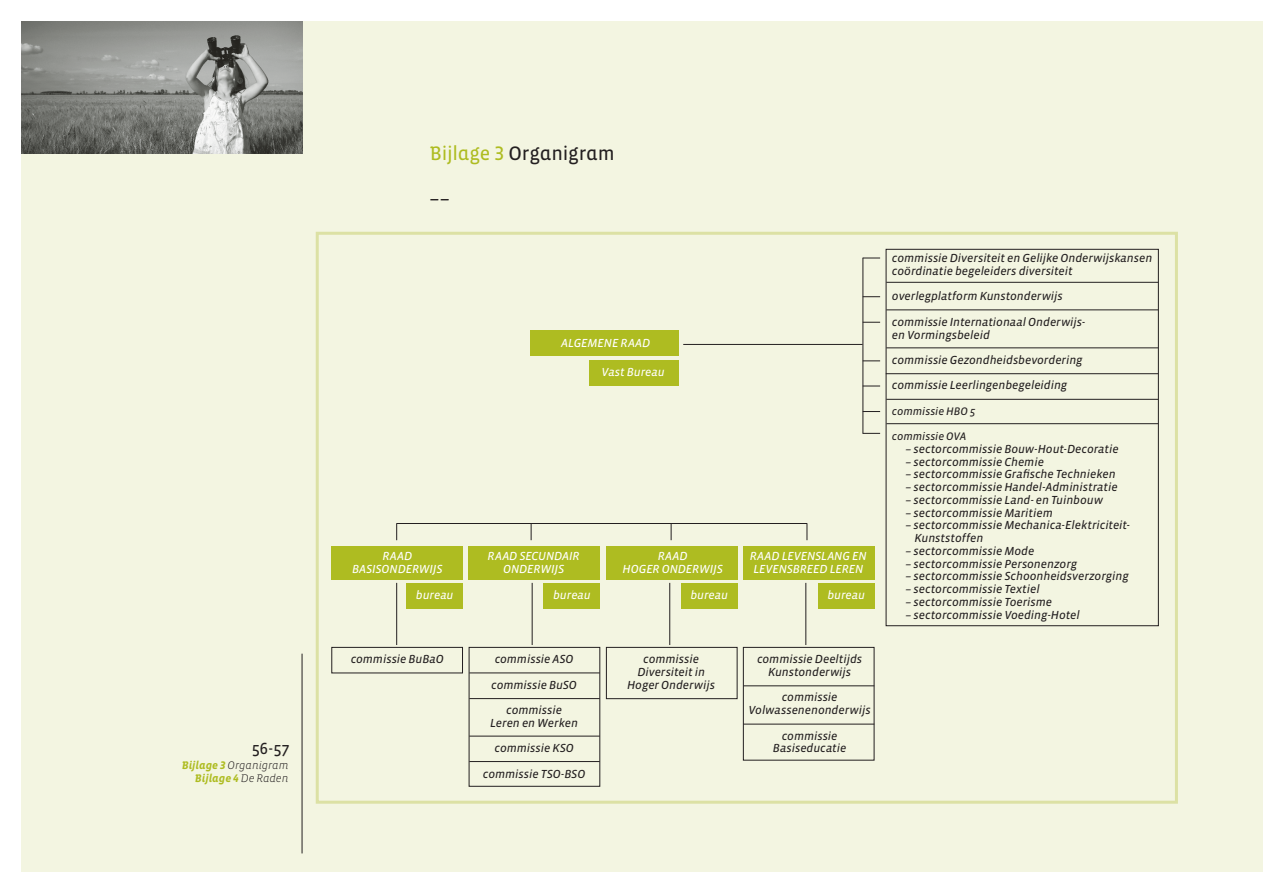
<style>
.page{position:relative;width:1263px;height:893px;background:#fff}
.page>*{position:absolute;margin:0;border:0;box-sizing:border-box;transform-origin:0 0}
.bijlages___grote_tit{font:19.95px "Vista Sans Alt Reg";letter-spacing:-.005em;color:#231f20}
.t1{font:16.5px "Vista Sans Reg";color:#231f20}
.voetnoten{font:italic 12px/12.8px "Vista Sans Reg";letter-spacing:-.005em;color:#231f20}
.voetnoten-2{font:italic 12px/12.8px "Vista Sans Reg";letter-spacing:-.005em;color:#fff}
.body{font:11.25px "Vista Sans Alt Light Ita";color:#231f20}
.body-2{font:11.25px "Vista Sans Alt Bold Ita";color:#aebc21}
.voetnoten-3{font:italic 11.1px "Vista Sans Reg";letter-spacing:-.005em;color:#231f20}
.s1{font-family:"Vista Sans Alt Bold Ita";color:#aebc21}
.s2{font-family:"Vista Sans Alt Light Ita";color:#231f20}
.s3{color:#aebc21}
</style>
<div class="page">
<div style="left:21px;top:21px;width:1242px;height:851px;background:#f3f5e1"></div>
<hr style="left:302px;top:654px;width:1px;height:199px;background:#231f20">
<img style="left:21px;top:21px;width:281px;height:133px">
<div style="left:316px;top:232px;width:862px;height:572px;border:3px solid #dce1a4"></div>
<div style="left:530px;top:331px;width:149px;height:25px;background:#aebc21"></div>
<div style="left:590px;top:360px;width:89px;height:25px;background:#aebc21"></div>
<hr style="left:683px;top:344px;width:179px;height:1px;background:#231f20">
<hr style="left:396px;top:523px;width:411px;height:1px;background:#231f20">
<hr style="left:886px;top:282px;width:272px;height:1px;background:#231f20">
<hr style="left:886px;top:310px;width:272px;height:1px;background:#231f20">
<hr style="left:886px;top:348px;width:272px;height:1px;background:#231f20">
<hr style="left:886px;top:373px;width:272px;height:1px;background:#231f20">
<hr style="left:886px;top:399px;width:272px;height:1px;background:#231f20">
<hr style="left:886px;top:423px;width:272px;height:1px;background:#231f20">
<hr style="left:863px;top:258px;width:1px;height:176px;background:#231f20">
<div style="left:886px;top:249px;width:273px;height:377px;border:1px solid #231f20"></div>
<svg style="left:396px;top:523px;width:1px;height:17px"></svg>
<svg style="left:531px;top:524px;width:1px;height:16px"></svg>
<svg style="left:671px;top:524px;width:1px;height:16px"></svg>
<svg style="left:863px;top:258px;width:17px;height:1px"></svg>
<svg style="left:863px;top:296px;width:17px;height:1px"></svg>
<svg style="left:863px;top:322px;width:17px;height:1px"></svg>
<svg style="left:863px;top:361px;width:17px;height:1px"></svg>
<svg style="left:863px;top:386px;width:17px;height:1px"></svg>
<svg style="left:864px;top:411px;width:16px;height:1px"></svg>
<svg style="left:863px;top:433px;width:17px;height:1px"></svg>
<svg style="left:807px;top:524px;width:1px;height:16px"></svg>
<hr style="left:396px;top:583px;width:1px;height:62px;background:#231f20">
<hr style="left:532px;top:583px;width:1px;height:62px;background:#231f20">
<hr style="left:669px;top:583px;width:1px;height:62px;background:#231f20">
<hr style="left:805px;top:583px;width:1px;height:62px;background:#231f20">
<div style="left:331px;top:546px;width:132px;height:33px;background:#aebc21"></div>
<div style="left:406px;top:583px;width:57px;height:26px;background:#aebc21"></div>
<div style="left:544px;top:583px;width:56px;height:26px;background:#aebc21"></div>
<div style="left:681px;top:583px;width:56px;height:26px;background:#aebc21"></div>
<div style="left:818px;top:583px;width:56px;height:26px;background:#aebc21"></div>
<div style="left:331px;top:647px;width:132px;height:26px;border:1px solid #231f20"></div>
<div style="left:469px;top:647px;width:131px;height:140px;border:1px solid #231f20"></div>
<div style="left:606px;top:647px;width:131px;height:52px;border:1px solid #231f20"></div>
<div style="left:743px;top:647px;width:131px;height:113px;border:1px solid #231f20"></div>
<div style="left:469px;top:546px;width:131px;height:33px;background:#aebc21"></div>
<div style="left:606px;top:546px;width:131px;height:33px;background:#aebc21"></div>
<div style="left:743px;top:546px;width:131px;height:33px;background:#aebc21"></div>
<hr style="left:469px;top:673px;width:131px;height:1px;background:#231f20">
<hr style="left:743px;top:685px;width:131px;height:1px;background:#231f20">
<hr style="left:469px;top:698px;width:131px;height:1px;background:#231f20">
<hr style="left:743px;top:724px;width:131px;height:1px;background:#231f20">
<hr style="left:469px;top:736px;width:131px;height:1px;background:#231f20">
<hr style="left:469px;top:761px;width:131px;height:1px;background:#231f20">
<p class="t1" style="left:252px;top:739px;width:40px">56-57</p>
<p class="body" style="left:182px;top:759px;width:108px"><span class="s1">Bijlage 3</span> Organigram</p>
<p class="body-2" style="left:195px;top:773px;width:95px">Bijlage 4 <span class="s2">De Raden</span></p>
<p class="bijlages___grote_tit" style="left:429px;top:143px;width:187px"><span class="s3">Bijlage 3</span> Organigram</p>
<p class="bijlages___grote_tit" style="left:429px;top:188px;width:22px">––</p>
<p class="voetnoten-2" style="left:561px;top:337px;width:91px">ALGEMENE RAAD</p>
<p class="voetnoten-2" style="left:602px;top:366px;width:65px">Vast Bureau</p>
<p class="voetnoten-2" style="left:488px;top:550px;width:94px">RAAD SECUNDAIR</p>
<p class="voetnoten-2" style="left:503px;top:563px;width:63px">ONDERWIJS</p>
<p class="voetnoten-2" style="left:750px;top:550px;width:118px">RAAD LEVENSLANG EN<br>LEVENSBREED LEREN</p>
<p class="voetnoten-2" style="left:382px;top:550px;width:31px">RAAD</p>
<p class="voetnoten-2" style="left:352px;top:563px;width:92px">BASISONDERWIJS</p>
<p class="voetnoten-2" style="left:416px;top:589px;width:39px">bureau</p>
<p class="voetnoten-2" style="left:553px;top:589px;width:39px">bureau</p>
<p class="voetnoten-2" style="left:690px;top:589px;width:39px">bureau</p>
<p class="voetnoten-2" style="left:827px;top:589px;width:39px">bureau</p>
<p class="voetnoten-2" style="left:658px;top:550px;width:31px">RAAD</p>
<p class="voetnoten-2" style="left:623px;top:563px;width:102px">HOGER ONDERWIJS</p>
<p class="voetnoten" style="left:351px;top:653px;width:95px">commissie BuBaO</p>
<p class="voetnoten" style="left:495px;top:653px;width:80px">commissie ASO</p>
<p class="voetnoten" style="left:491px;top:678px;width:87px">commissie BuSO</p>
<p class="voetnoten" style="left:506px;top:704px;width:57px">commissie</p>
<p class="voetnoten" style="left:490px;top:717px;width:89px">Leren en Werken</p>
<p class="voetnoten" style="left:494px;top:742px;width:81px">commissie KSO</p>
<p class="voetnoten" style="left:483px;top:768px;width:104px">commissie TSO-BSO</p>
<p class="voetnoten" style="left:643px;top:653px;width:57px">commissie</p>
<p class="voetnoten" style="left:637px;top:666px;width:69px">Diversiteit in</p>
<p class="voetnoten" style="left:627px;top:678px;width:90px">Hoger Onderwijs</p>
<p class="voetnoten" style="left:757px;top:653px;width:107px">commissie Deeltijds</p>
<p class="voetnoten" style="left:768px;top:666px;width:85px">Kunstonderwijs</p>
<p class="voetnoten" style="left:782px;top:691px;width:57px">commissie</p>
<p class="voetnoten" style="left:749px;top:704px;width:124px">Volwassenenonderwijs</p>
<p class="voetnoten" style="left:782px;top:729px;width:57px">commissie</p>
<p class="voetnoten" style="left:773px;top:742px;width:75px">Basiseducatie</p>
<p class="voetnoten" style="left:892px;top:252px;width:262px">commissie Diversiteit en Gelijke Onderwijskansen</p>
<p class="voetnoten" style="left:892px;top:265px;width:182px">coördinatie begeleiders diversiteit</p>
<p class="voetnoten" style="left:892px;top:290px;width:172px">overlegplatform Kunstonderwijs</p>
<p class="voetnoten" style="left:892px;top:316px;width:195px">commissie Internationaal Onderwijs&shy;en Vormingsbeleid</p>
<p class="voetnoten" style="left:892px;top:354px;width:192px">commissie Gezondheidsbevordering</p>
<p class="voetnoten" style="left:892px;top:379px;width:177px">commissie Leerlingenbegeleiding</p>
<p class="voetnoten-3" style="left:892px;top:405px;width:85px">commissie HBO 5</p>
<p class="voetnoten-3" style="left:892px;top:431px;width:76px">commissie OVA</p>
<p class="voetnoten" style="left:905px;top:443px;width:215px">– sectorcommissie Bouw-Hout-Decoratie</p>
<p class="voetnoten" style="left:905px;top:455px;width:140px">– sectorcommissie Chemie</p>
<p class="voetnoten" style="left:905px;top:468px;width:212px">– sectorcommissie Grafische Technieken</p>
<p class="voetnoten" style="left:905px;top:481px;width:214px">– sectorcommissie Handel-Administratie</p>
<p class="voetnoten" style="left:905px;top:494px;width:199px">– sectorcommissie Land- en Tuinbouw</p>
<p class="voetnoten" style="left:905px;top:506px;width:149px">– sectorcommissie Maritiem</p>
<p class="voetnoten" style="left:905px;top:519px;width:226px">– sectorcommissie Mechanica-Elektriciteit-</p>
<p class="voetnoten" style="left:914px;top:532px;width:70px">Kunststoffen</p>
<p class="voetnoten" style="left:905px;top:545px;width:130px">– sectorcommissie Mode</p>
<p class="voetnoten" style="left:905px;top:557px;width:173px">– sectorcommissie Personenzorg</p>
<p class="voetnoten" style="left:905px;top:570px;width:225px">– sectorcommissie Schoonheidsverzorging</p>
<p class="voetnoten" style="left:905px;top:583px;width:136px">– sectorcommissie Textiel</p>
<p class="voetnoten" style="left:905px;top:596px;width:148px">– sectorcommissie Toerisme</p>
<p class="voetnoten" style="left:905px;top:609px;width:176px">– sectorcommissie Voeding-Hotel</p>
</div>
